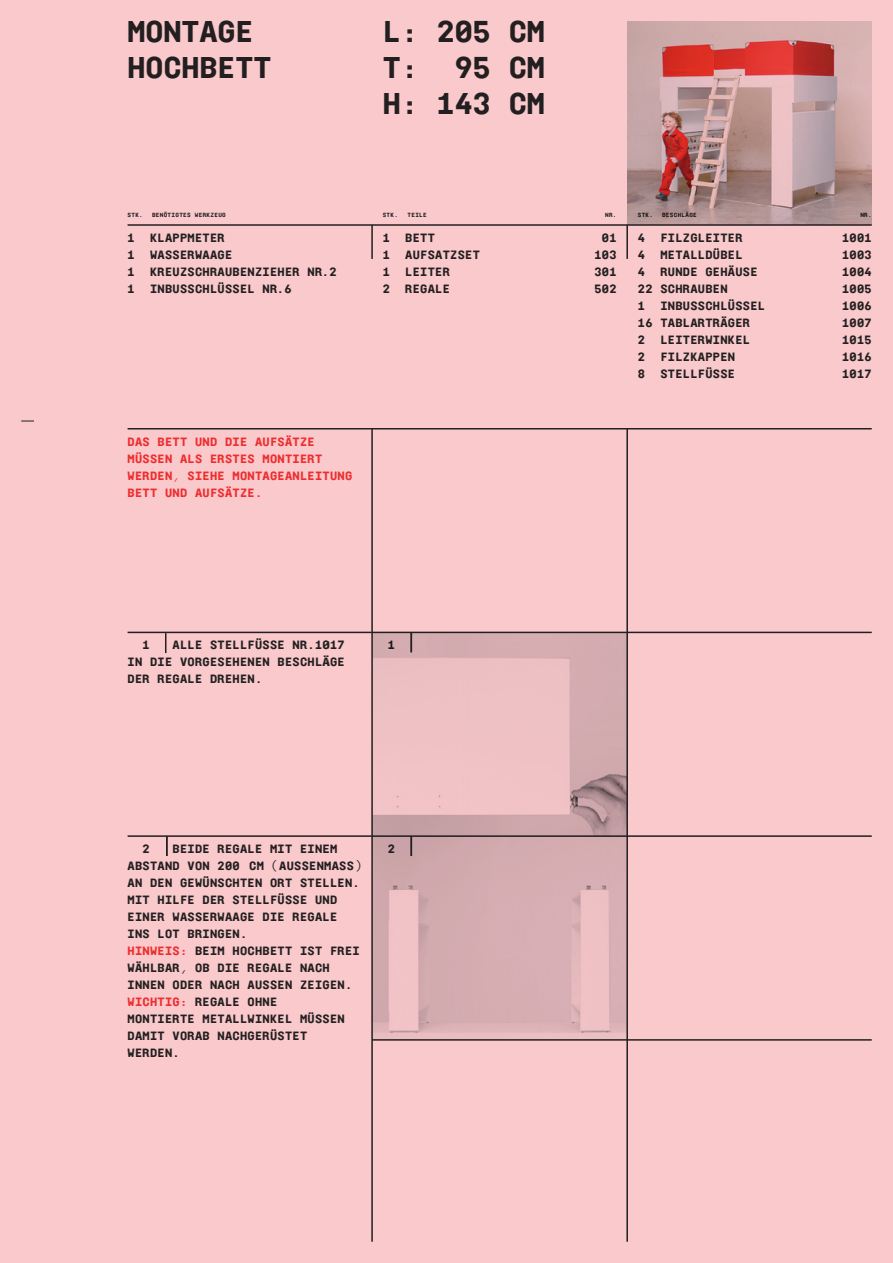
<style>
.page{position:relative;width:893px;height:1263px;background:#f9c9cc}
.page>*{position:absolute;margin:0;border:0;box-sizing:border-box;transform-origin:0 0}
.t1{font:900 30px/36px "Mini Mono";color:#231f20}
.t2{font:900 12px/17px "Mini Mono";letter-spacing:.025em;color:#231f20}
.t3{font:900 12px/17px "Mini Mono";letter-spacing:.025em;color:#ee2d2e}
.t4{font:900 6px "Mini Mono";letter-spacing:.05em;color:#231f20}
.s1{color:#ee2d2e}
</style>
<div class="page">
<svg style="left:21px;top:421px;width:13px;height:1px"></svg>
<img style="left:373px;top:633px;width:253px;height:406px">
<img style="left:627px;top:21px;width:245px;height:203px">
<hr style="left:371px;top:225px;width:2px;height:34px;background:#231f20">
<hr style="left:626px;top:225px;width:2px;height:34px;background:#231f20">
<hr style="left:128px;top:224px;width:744px;height:2px;background:#231f20">
<svg style="left:411px;top:633px;width:1px;height:19px"></svg>
<svg style="left:411px;top:837px;width:1px;height:19px"></svg>
<hr style="left:128px;top:632px;width:744px;height:1px;background:#231f20">
<hr style="left:128px;top:835px;width:744px;height:2px;background:#231f20">
<svg style="left:165px;top:633px;width:1px;height:20px"></svg>
<hr style="left:166px;top:836px;width:2px;height:20px;background:#231f20">
<hr style="left:128px;top:428px;width:744px;height:1px;background:#231f20">
<hr style="left:626px;top:429px;width:2px;height:813px;background:#231f20">
<hr style="left:371px;top:429px;width:2px;height:813px;background:#231f20">
<hr style="left:372px;top:1039px;width:500px;height:2px;background:#231f20">
<h1 class="t1" style="left:128px;top:12px;width:127px">MONTAGE<br>HOCH</h1>
<h1 class="t1" style="left:200px;top:48px;width:36px">BETT</h1>
<h1 class="t1" style="left:383px;top:12px;width:163px">L: 205 CM<br>T: 95 CM<br>H: 143 CM</h1>
<p class="t4" style="left:128px;top:212px;width:5px">STK</p>
<p class="t4" style="left:139px;top:212px;width:5px">.</p>
<p class="t4" style="left:152px;top:212px;width:21px">BENÖTIGTES</p>
<p class="t4" style="left:195px;top:212px;width:17px">WERKZEUG</p>
<p class="t2" style="left:128px;top:229px;width:9px">1</p>
<p class="t2" style="left:150px;top:229px;width:76px">KLAPPMETER</p>
<p class="t2" style="left:128px;top:246px;width:9px">1</p>
<p class="t2" style="left:150px;top:246px;width:84px">WASSERWAAGE</p>
<p class="t2" style="left:128px;top:263px;width:9px">1</p>
<p class="t2" style="left:150px;top:263px;width:188px">KREUZSCHRAUBENZIEHER NR .2</p>
<p class="t2" style="left:128px;top:280px;width:9px">1</p>
<p class="t2" style="left:150px;top:280px;width:143px">INBUSSCHLÜSSEL NR .6</p>
<p class="t3" style="left:128px;top:432px;width:226px">DAS BETT UND DIE AUFSÄTZE<br>MÜSSEN ALS ERSTES MONTIERT<br>WERDEN, SIEHE MONTAGEANLEITUNG<br>BETT UND AUFSÄTZE.</p>
<p class="t4" style="left:383px;top:212px;width:5px">STK</p>
<p class="t4" style="left:394px;top:212px;width:5px">.</p>
<p class="t4" style="left:408px;top:212px;width:5px">TEILE</p>
<p class="t4" style="left:605px;top:212px;width:13px">NR.</p>
<p class="t2" style="left:383px;top:229px;width:9px">1</p>
<p class="t2" style="left:405px;top:229px;width:31px">BETT</p>
<p class="t2" style="left:602px;top:229px;width:16px">01</p>
<p class="t2" style="left:383px;top:246px;width:9px">1</p>
<p class="t2" style="left:405px;top:246px;width:76px">AUFSATZSET</p>
<p class="t2" style="left:594px;top:246px;width:24px">103</p>
<p class="t2" style="left:383px;top:263px;width:9px">1</p>
<p class="t2" style="left:405px;top:263px;width:9px">LEITE</p>
<p class="t2" style="left:443px;top:263px;width:9px">R</p>
<p class="t2" style="left:594px;top:263px;width:24px">301</p>
<p class="t2" style="left:383px;top:280px;width:9px">2</p>
<p class="t2" style="left:405px;top:280px;width:46px">REGALE</p>
<p class="t2" style="left:594px;top:280px;width:24px">502</p>
<p class="t4" style="left:638px;top:212px;width:5px">STK</p>
<p class="t4" style="left:649px;top:212px;width:5px">.</p>
<p class="t4" style="left:662px;top:212px;width:9px">BESCHLÄGE</p>
<p class="t4" style="left:860px;top:212px;width:13px">NR.</p>
<p class="t2" style="left:638px;top:229px;width:9px">4</p>
<p class="t2" style="left:660px;top:229px;width:80px">FILZGLEITER</p>
<p class="t2" style="left:842px;top:229px;width:31px">1001</p>
<p class="t2" style="left:638px;top:246px;width:9px">4</p>
<p class="t2" style="left:660px;top:246px;width:74px">METALLDÜBEL</p>
<p class="t2" style="left:842px;top:246px;width:31px">1003</p>
<p class="t2" style="left:638px;top:263px;width:9px">4</p>
<p class="t2" style="left:660px;top:263px;width:16px">RUNDE</p>
<p class="t2" style="left:705px;top:263px;width:8px">GEHÄUSE</p>
<p class="t2" style="left:842px;top:263px;width:31px">1004</p>
<p class="t2" style="left:638px;top:280px;width:31px">22 SCH</p>
<p class="t2" style="left:683px;top:280px;width:36px">RAUBEN</p>
<p class="t2" style="left:842px;top:280px;width:31px">1005</p>
<p class="t2" style="left:638px;top:297px;width:9px">1</p>
<p class="t2" style="left:660px;top:297px;width:31px">INBUSSCHLÜSSEL</p>
<p class="t2" style="left:842px;top:297px;width:31px">1006</p>
<p class="t2" style="left:638px;top:313px;width:91px">16 TABLARTRÄGE</p>
<p class="t2" style="left:743px;top:313px;width:9px">R</p>
<p class="t2" style="left:842px;top:313px;width:31px">1007</p>
<p class="t2" style="left:638px;top:330px;width:9px">2</p>
<p class="t2" style="left:660px;top:330px;width:9px">LEITE</p>
<p class="t2" style="left:698px;top:330px;width:15px">RWINKEL</p>
<p class="t2" style="left:842px;top:330px;width:31px">1015</p>
<p class="t2" style="left:638px;top:347px;width:9px">2</p>
<p class="t2" style="left:660px;top:347px;width:76px">FILZKAPPEN</p>
<p class="t2" style="left:842px;top:347px;width:31px">1016</p>
<p class="t2" style="left:638px;top:364px;width:9px">8</p>
<p class="t2" style="left:660px;top:364px;width:76px">STELLFÜSSE</p>
<p class="t2" style="left:842px;top:364px;width:31px">1017</p>
<p class="t2" style="left:128px;top:636px;width:219px;text-align:justify;text-indent:45px">ALLE STELLFÜSSE NR .1017<br>IN DIE VORGESEHENEN BESCHLÄGE DER REGALE DREHEN.</p>
<p class="t2" style="left:143px;top:636px;width:9px">1</p>
<p class="t2" style="left:388px;top:636px;width:9px">1</p>
<p class="t2" style="left:128px;top:840px;width:235px;text-indent:45px">BEIDE REGALE MIT EINEM<br>ABSTAND VON 200 CM (AUSSENMASS)<br>AN DEN GEWÜNSCHTEN ORT STELLEN.<br>MIT HILFE DER STELLFÜSSE UND<br>EINER WASSERWAAGE DIE REGALE<br>INS LOT BRINGEN.<br><span class="s1">HINWEIS:</span> BEIM HOCHBETT IST FREI<br>WÄHLBAR, OB DIE REGALE NACH<br>INNEN ODER NACH AUSSEN ZEIGEN.<br><span class="s1">WICHTIG:</span> REGALE OHNE<br>MONTIERTE METALLWINKEL MÜSSEN<br>DAMIT VORAB NACHGERÜSTET<br>WERDEN.</p>
<p class="t2" style="left:143px;top:840px;width:9px">2</p>
<p class="t2" style="left:388px;top:840px;width:9px">2</p>
</div>
